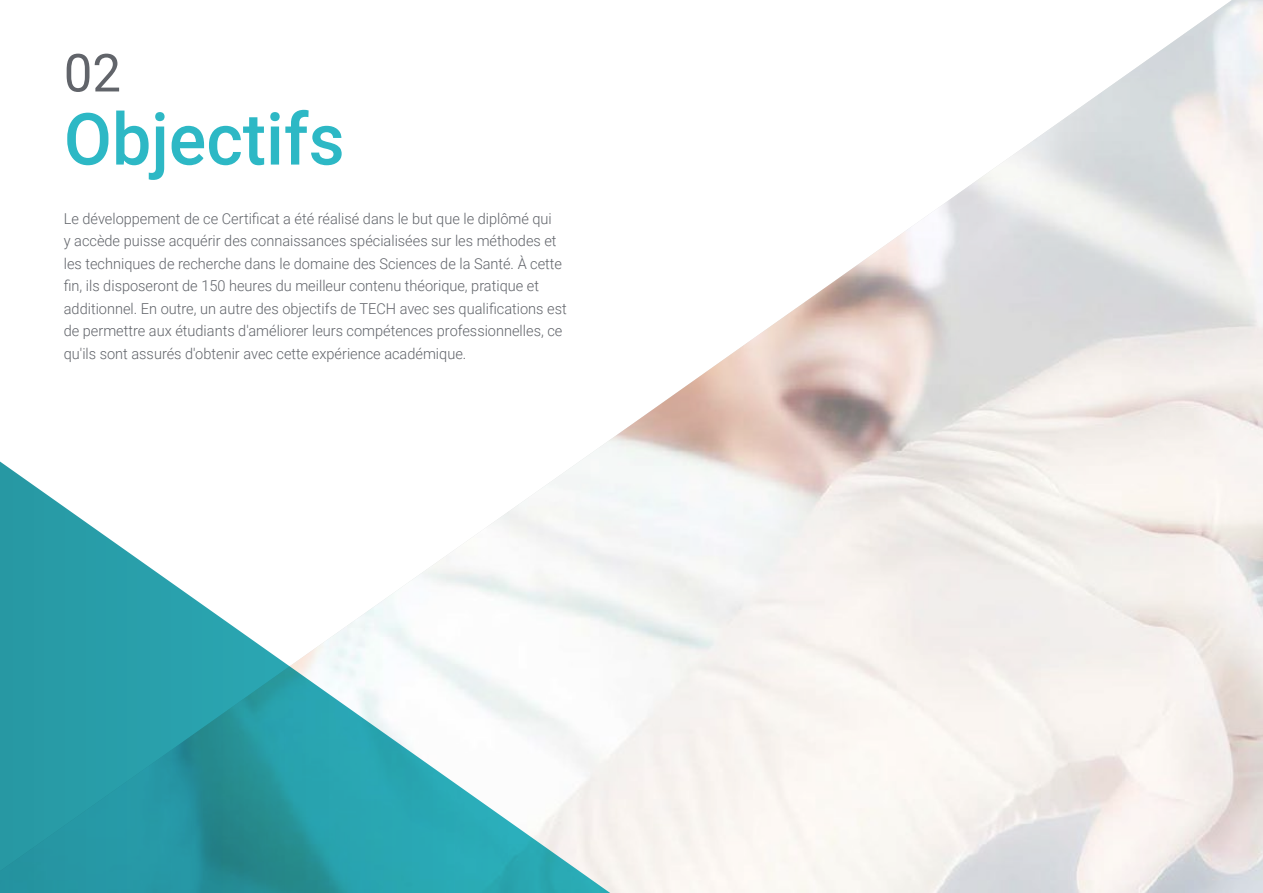
<style>
.page{position:relative;width:1263px;height:893px;background:#fff}
.page>*{position:absolute;margin:0;border:0;box-sizing:border-box;transform-origin:0 0}
.t1{font:500 72px "Roboto";color:#2db8c5}
.t2{font:52.5px "Roboto";color:#61646a}
.t3{font:300 15px/22.5px "Roboto";color:#61646a}
</style>
<div class="page">
<svg style="left:0;top:446px;width:640px;height:447px"></svg>
<h2 class="t2" style="left:64px;top:36px;width:59px">02</h2>
<h1 class="t1" style="left:64px;top:89px;width:282px">Objectifs</h1>
<p class="t3" style="left:64px;top:207px;width:504px">Le développement de ce Certificat a été réalisé dans le but que le diplômé qui<br>y accède puisse acquérir des connaissances spécialisées sur les méthodes et les techniques de recherche dans le domaine des Sciences de la Santé. À cette fin, ils disposeront de 150 heures du meilleur contenu théorique, pratique et additionnel. En outre, un autre des objectifs de TECH avec ses qualifications est de permettre aux étudiants d'améliorer leurs compétences professionnelles, ce qu'ils sont assurés d'obtenir avec cette expérience académique.</p>
</div>
